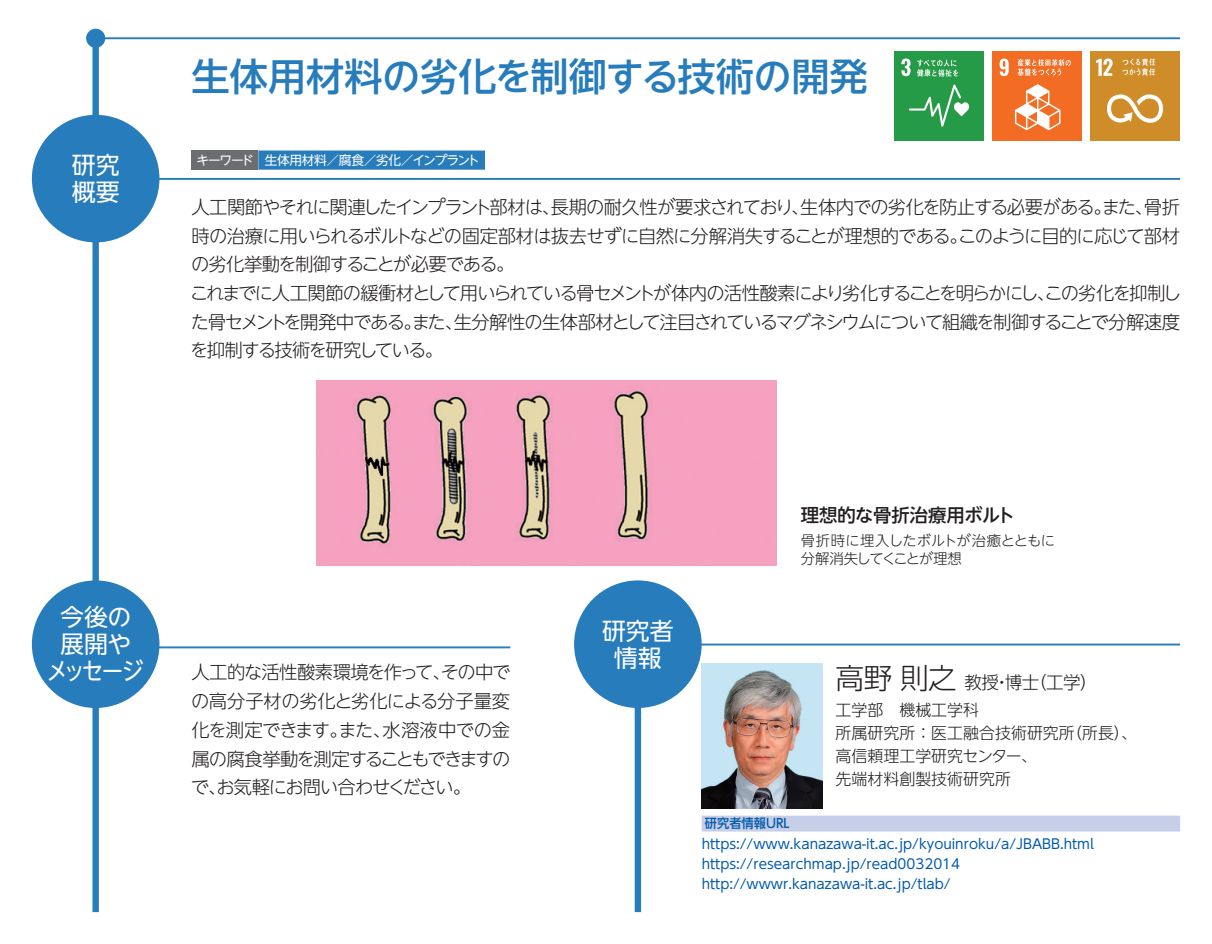
<style>
.page{position:relative;width:1212px;height:944px;background:#fff}
.page>*{position:absolute;margin:0;border:0;box-sizing:border-box;transform-origin:0 0}
.t1{font:500 38.25px "UD Shin Go NT Pr 6 N";letter-spacing:-.01em;color:#277cbc}
.t2{font:300 28.8px "UD Shin Go NT Pr 6 N";color:#231f20}
.t3{font:23.85px/27px "UD Shin Go NT Pr 6 N";letter-spacing:-.045em;color:#fff;text-align:center}
.t4{font:23.85px/27px "UD Shin Go NT Pr 6 N";color:#fff}
.t5{font:300 18.22px/28.8px "UD Shin Go NT Pr 6 N";letter-spacing:-.065em;color:#231f20}
.t6{font:300 18.22px/28.8px "UD Shin Go NT Pr 6 N";letter-spacing:-.09em;color:#231f20}
.t7{font:300 18.22px "UD Shin Go NT Pr 6 N";letter-spacing:-.045em;color:#231f20}
.t8{font:300 18.22px "UD Shin Go NT Pr 6 N";letter-spacing:-.025em;color:#231f20}
.t9{font:300 18.22px/28.8px "UD Shin Go NT Pr 6 N";letter-spacing:-.095em;color:#231f20}
.t10{font:500 18.22px "UD Shin Go NT Pr 6 N";color:#231f20}
.t11{font:300 18.22px "UD Shin Go NT Pr 6 N";color:#231f20}
.t12{font:300 17.55px "UD Shin Go NT Pr 6 N";letter-spacing:-.03em;color:#231f20}
.t13{font:300 15.97px/23.2px "UD Shin Go NT Pr 6 N";color:#231f20}
.t14{font:300 14.4px/17.6px "UD Shin Go NT Pr 6 N";letter-spacing:-.02em;color:#231f20}
.t15{font:13.5px/20px "UD Shin Go NT Pr 6 N";color:#015aaa}
.t16{font:12.83px "UD Shin Go NT Pr 6 N";letter-spacing:-.03em;color:#fff}
.t17{font:500 12.83px "UD Shin Go NT Pr 6 N";color:#015aaa;scale:.96 1}
.t18{font:12.83px "UD Shin Go NT Pr 6 N";letter-spacing:-.095em;color:#fff}
</style>
<div class="page">
<div style="left:92px;top:32px;width:7px;height:880px;background:#277cbc"></div>
<hr style="left:96px;top:37px;width:1084px;height:2px;background:#277cbc">
<div style="left:86px;top:29px;width:19px;height:19px;background:#277cbc;border-radius:50%"></div>
<div style="left:635px;top:606px;width:6px;height:306px;background:#277cbc"></div>
<hr style="left:96px;top:646px;width:414px;height:2px;background:#277cbc">
<hr style="left:638px;top:644px;width:542px;height:1px;background:#277cbc">
<div style="left:35px;top:584px;width:121px;height:121px;background:#277cbc;border-radius:50%"></div>
<div style="left:32px;top:580px;width:127px;height:128px;border:6px solid #277cbc;border-radius:50%"></div>
<div style="left:577px;top:584px;width:121px;height:121px;background:#277cbc;border-radius:50%"></div>
<div style="left:574px;top:580px;width:128px;height:128px;border:6px solid #277cbc;border-radius:50%"></div>
<hr style="left:96px;top:178px;width:1084px;height:2px;background:#277cbc">
<div style="left:35px;top:118px;width:121px;height:121px;background:#277cbc;border-radius:50%"></div>
<div style="left:32px;top:115px;width:127px;height:127px;border:6px solid #277cbc;border-radius:50%"></div>
<div style="left:702px;top:816px;width:478px;height:16px;background:#c7cee8"></div>
<img style="left:702px;top:663px;width:121px;height:146px">
<div style="left:894px;top:51px;width:89px;height:89px;background:#269b47"></div>
<svg style="left:901px;top:59px;width:9px;height:17px"></svg>
<svg style="left:909px;top:85px;width:60px;height:42px"></svg>
<svg style="left:917px;top:60px;width:41px;height:17px"></svg>
<div style="left:992px;top:51px;width:90px;height:89px;background:#f36c24"></div>
<svg style="left:999px;top:59px;width:10px;height:17px"></svg>
<svg style="left:1015px;top:84px;width:45px;height:46px"></svg>
<svg style="left:1017px;top:59px;width:54px;height:17px"></svg>
<div style="left:1091px;top:51px;width:89px;height:89px;background:#cf8d29"></div>
<svg style="left:1096px;top:59px;width:16px;height:17px"></svg>
<svg style="left:1107px;top:94px;width:56px;height:29px"></svg>
<svg style="left:1122px;top:58px;width:33px;height:17px"></svg>
<div style="left:258px;top:151px;width:227px;height:19px;background:#277cbc"></div>
<div style="left:191px;top:151px;width:67px;height:19px;background:#6c6d70"></div>
<img style="left:317px;top:380px;width:459px;height:185px">
<h3 class="t4" style="left:72px;top:151px;width:49px">研究概要</h3>
<h1 class="t1" style="left:191px;top:46px;width:678px">生体用材料の劣化を制御する技術の開発</h1>
<p class="t16" style="left:265px;top:150px;width:217px">生体用材料／腐食／劣化／インプラント</p>
<p class="t18" style="left:197px;top:150px;width:59px">キーワード</p>
<p class="t5" style="left:191px;top:192px;width:990px">人工関節やそれに関連したインプラント部材は長期の耐久性が要求されており生体内での劣化を防止する必要があるまた骨折</p>
<p class="t5" style="left:1093px;top:192px;width:20px">。</p>
<p class="t5" style="left:191px;top:192px;width:990px;text-indent:351px">、<br>時の治療に用いられるボルトなどの固定部材は抜去せずに自然に分解消失することが理想的であるこのように目的に応じて部材</p>
<p class="t5" style="left:791px;top:192px;width:20px">、</p>
<p class="t5" style="left:1135px;top:192px;width:20px">、</p>
<p class="t5" style="left:949px;top:221px;width:20px">。</p>
<p class="t6" style="left:190px;top:249px;width:992px">の劣化挙動を制御することが必要である。<br>これまでに人工関節の緩衝材として用いられている骨セメントが体内の活性酸素により劣化することを明らかにしこの劣化を抑制し</p>
<p class="t5" style="left:191px;top:278px;width:991px;text-indent:846px">、<br>た骨セメントを開発中であるまた生分解性の生体部材として注目されているマグネシウムについて組織を制御することで分解速度</p>
<p class="t9" style="left:190px;top:307px;width:255px;text-indent:213px">。を抑制する技術を研究している。</p>
<p class="t5" style="left:445px;top:307px;width:20px">、</p>
<h3 class="t3" style="left:46px;top:603px;width:99px">今後の展開やメッセージ</h3>
<p class="t7" style="left:191px;top:658px;width:321px">人工的な活性酸素環境を作ってその中で</p>
<p class="t5" style="left:432px;top:657px;width:20px">、</p>
<p class="t8" style="left:191px;top:686px;width:321px">の高分子材の劣化と劣化による分子量変</p>
<p class="t11" style="left:382px;top:715px;width:129px">水溶液中での金</p>
<p class="t5" style="left:191px;top:715px;width:321px">化を測定できます。<br>属の腐食挙動を測定することもできますのでお気軽にお問い合わせください。</p>
<p class="t5" style="left:339px;top:715px;width:54px">また、</p>
<p class="t5" style="left:208px;top:772px;width:20px">、</p>
<h3 class="t4" style="left:602px;top:616px;width:73px;text-align:center">研究者情報</h3>
<p class="t10" style="left:801px;top:500px;width:216px">理想的な骨折治療用ボルト</p>
<p class="t14" style="left:801px;top:531px;width:256px">骨折時に埋入したボルトが治癒とともに分解消失してくことが理想</p>
<h2 class="t2" style="left:836px;top:654px;width:122px">高野則之</h2>
<p class="t13" style="left:836px;top:697px;width:145px">工学部　機械工学科</p>
<p class="t12" style="left:1029px;top:668px;width:70px">（工学(</p>
<p class="t12" style="left:964px;top:668px;width:76px">教授博士</p>
<p class="t12" style="left:993px;top:668px;width:19px">・</p>
<p class="t13" style="left:1066px;top:721px;width:73px">（所長、(</p>
<p class="t13" style="left:836px;top:721px;width:241px">所属研究所：医工融合技術研究所高信頼理工学研究センター、<br>先端材料創製技術研究所</p>
<p class="t17" style="left:705px;top:813px;width:90px">研究者情報URL</p>
<p class="t15" style="left:702px;top:834px;width:394px">https://www.kanazawa i t- .ac.jp/kyouinroku a/ /JBABB.html https://researchmap.jp/read0032014 http://wwwr.kanazawa i t- .ac.jp/tlab/</p>
</div>
